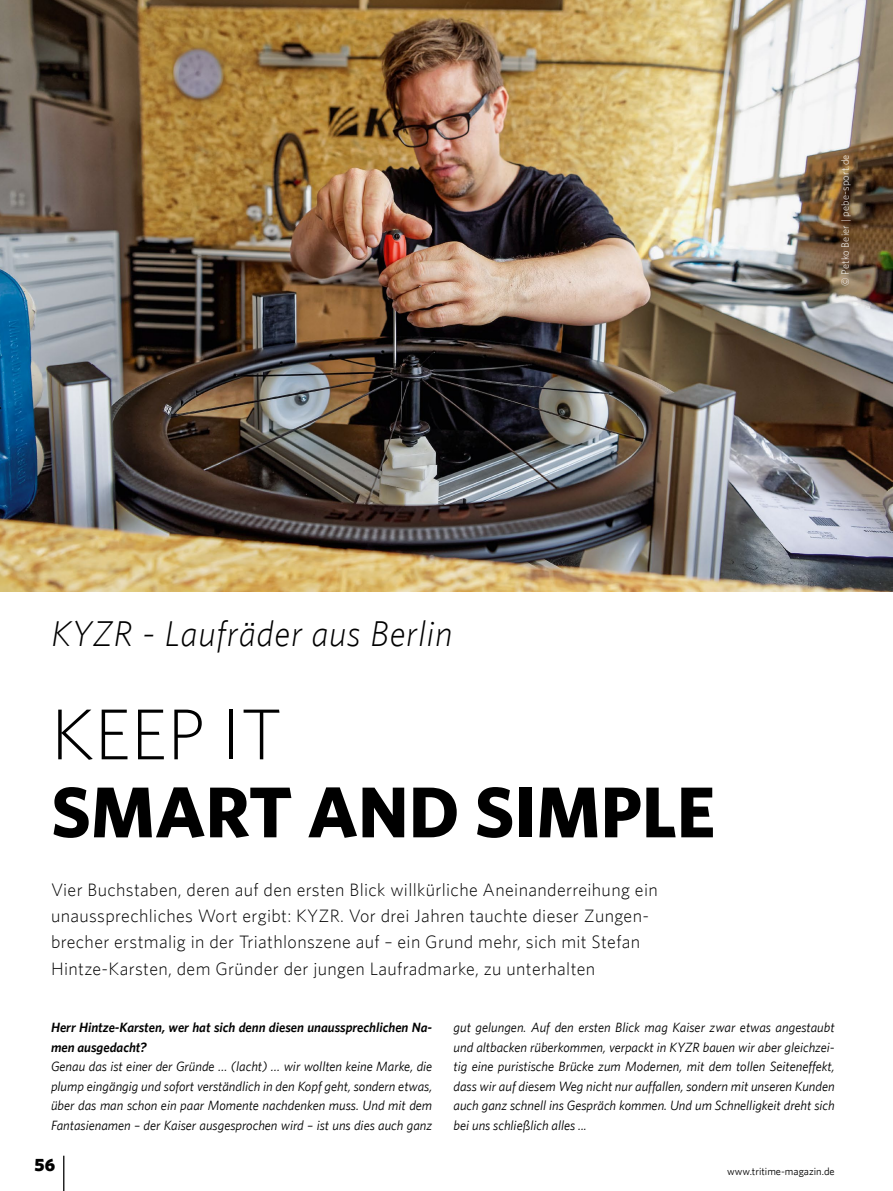
<style>
.page{position:relative;width:893px;height:1191px;background:#fff}
.page>*{position:absolute;margin:0;border:0;box-sizing:border-box;transform-origin:0 0}
.t1{font:700 72px "Whitney";color:#000}
.t2{font:300 72px "Whitney";color:#000}
.t3{font:italic 300 36px "Whitney";letter-spacing:.02em;color:#000}
.t4{font:300 18px/26.2px "Whitney";letter-spacing:.02em;color:#000}
.t5{font:900 18px "Whitney";color:#000}
.t6{font:italic 13.5px/19.5px "Whitney";color:#000;text-align:justify}
.t7{font:italic 600 13.5px/19.5px "Whitney";color:#000}
.t8{font:300 10.5px "Whitney";letter-spacing:.015em;color:#fff}
.t9{font:10.5px "Whitney";color:#000}
</style>
<div class="page">
<img style="left:0;top:0;width:893px;height:591px">
<hr style="left:63px;top:1155px;width:1px;height:36px;background:#000">
<p class="t8" style="left:839px;top:286px;width:133px;rotate:-90deg">© Petko Beier | pebe-sport.de</p>
<h2 class="t3" style="left:51px;top:613px;width:403px">KYZR - Laufräder aus Berlin</h2>
<h1 class="t2" style="left:51px;top:692px;width:232px">KEEP IT</h1>
<h1 class="t1" style="left:51px;top:768px;width:666px">SMART AND SIMPLE</h1>
<p class="t4" style="left:51px;top:876px;width:608px">Vier Buchstaben, deren auf den ersten Blick willkürliche Aneinanderreihung ein unaussprechliches Wort ergibt: KYZR. Vor drei Jahren tauchte dieser Zungen&shy;brecher erstmalig in der Triathlonszene auf – ein Grund mehr, sich mit Stefan Hintze-Karsten, dem Gründer der jungen Laufradmarke, zu unterhalten</p>
<p class="t7" style="left:51px;top:1017px;width:383px">Herr Hintze-Karsten, wer hat sich denn diesen unaussprechlichen Na&shy;men ausgedacht?</p>
<p class="t6" style="left:51px;top:1056px;width:383px">Genau das ist einer der Gründe … (lacht) … wir wollten keine Marke, die plump eingängig und sofort verständlich in den Kopf geht, sondern etwas, über das man schon ein paar Momente nachdenken muss. Und mit dem Fantasienamen – der Kaiser ausgesprochen wird – ist uns dies auch ganz</p>
<h3 class="t5" style="left:35px;top:1154px;width:22px">56</h3>
<p class="t6" style="left:453px;top:1017px;width:383px">gut gelungen. Auf den ersten Blick mag Kaiser zwar etwas angestaubt und altbacken rüberkommen, verpackt in KYZR bauen wir aber gleichzei&shy;tig eine puristische Brücke zum Modernen, mit dem tollen Seiteneffekt, dass wir auf diesem Weg nicht nur auffallen, sondern mit unseren Kunden auch ganz schnell ins Gespräch kommen. Und um Schnelligkeit dreht sich bei uns schließlich alles ...</p>
<p class="t9" style="left:727px;top:1165px;width:109px">www.tritime-magazin.de</p>
</div>
